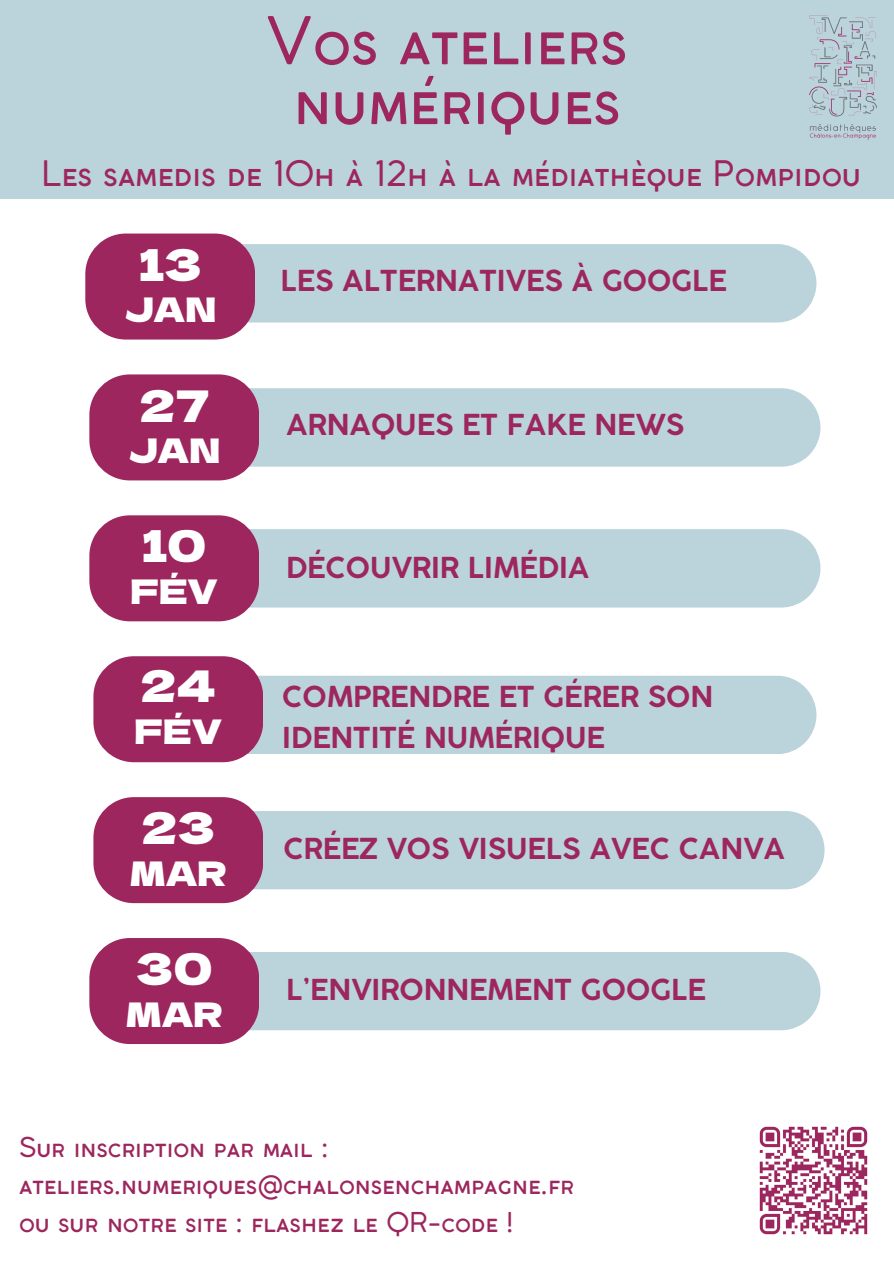
<style>
.page{position:relative;width:894px;height:1264px;background:#fff}
.page>*{position:absolute;margin:0;border:0;box-sizing:border-box;transform-origin:0 0}
.t1{font:64.95px "Coco Gothic Small Caps";color:#9c265d}
.t2{font:42.9px "Dela Gothic One";color:#fff}
.t3{font:34.65px "Coco Gothic Small Caps";color:#9c265d}
.t4{font:33.3px "Dela Gothic One";color:#fff}
.t5{font:700 28.5px/40.5px "Coco Gothic Small Caps";color:#9c265d}
.t6{font:27px "Coco Gothic Small Caps";color:#9c265d}
</style>
<div class="page">
<div style="left:0;top:0;width:893px;height:199px;background:#bbd3da"></div>
<img style="left:809px;top:15px;width:68px;height:125px">
<div style="left:250px;top:388px;width:570px;height:78px;background:#bbd3da"></div>
<div style="left:89px;top:374px;width:170px;height:106px;background:#9c265d;border-radius:40px"></div>
<div style="left:243px;top:244px;width:573px;height:78px;background:#bbd3da"></div>
<div style="left:85px;top:233px;width:170px;height:106px;background:#9c265d;border-radius:41px"></div>
<div style="left:250px;top:529px;width:570px;height:78px;background:#bbd3da"></div>
<div style="left:89px;top:515px;width:170px;height:106px;background:#9c265d;border-radius:40px"></div>
<div style="left:247px;top:675px;width:569px;height:79px;background:#bbd3da"></div>
<div style="left:93px;top:656px;width:170px;height:106px;background:#9c265d;border-radius:40px"></div>
<div style="left:254px;top:811px;width:570px;height:78px;background:#bbd3da"></div>
<div style="left:93px;top:797px;width:170px;height:106px;background:#9c265d;border-radius:40px"></div>
<div style="left:250px;top:952px;width:570px;height:78px;background:#bbd3da"></div>
<div style="left:89px;top:938px;width:170px;height:106px;background:#9c265d;border-radius:40px"></div>
<img style="left:759px;top:1126px;width:109px;height:109px">
<p class="t1" style="left:266px;top:16px;width:363px">Vos ateliers</p>
<p class="t1" style="left:293px;top:76px;width:329px">numériques</p>
<p class="t3" style="left:41px;top:160px;width:820px">Les samedis de 10h à 12h à la médiathèque Pompidou</p>
<p class="t2" style="left:139px;top:231px;width:64px">13</p>
<p class="t4" style="left:124px;top:284px;width:93px">JAN</p>
<p class="t2" style="left:140px;top:372px;width:71px">27</p>
<p class="t4" style="left:128px;top:424px;width:93px">JAN</p>
<p class="t2" style="left:142px;top:512px;width:66px">10</p>
<p class="t4" style="left:130px;top:565px;width:89px">FÉV</p>
<p class="t2" style="left:140px;top:652px;width:77px">24</p>
<p class="t4" style="left:134px;top:705px;width:89px">FÉV</p>
<p class="t2" style="left:141px;top:794px;width:75px">23</p>
<p class="t4" style="left:129px;top:847px;width:99px">MAR</p>
<p class="t2" style="left:136px;top:935px;width:79px">30</p>
<p class="t4" style="left:125px;top:988px;width:99px">MAR</p>
<p class="t5" style="left:280px;top:262px;width:448px">LES ALTERNATIVES À GOOGLE</p>
<p class="t5" style="left:286px;top:407px;width:399px">ARNAQUES ET FAKE NEWS</p>
<p class="t5" style="left:286px;top:549px;width:305px">DÉCOUVRIR LIMÉDIA</p>
<p class="t5" style="left:282px;top:679px;width:432px">COMPRENDRE ET GÉRER SON<br>IDENTITÉ NUMÉRIQUE</p>
<p class="t5" style="left:283px;top:831px;width:503px">CRÉEZ VOS VISUELS AVEC CANVA</p>
<p class="t5" style="left:286px;top:972px;width:421px">L’ENVIRONNEMENT GOOGLE</p>
<p class="t6" style="left:19px;top:1137px;width:310px">Sur inscription par mail :</p>
<p class="t6" style="left:19px;top:1174px;width:556px">ateliers.numeriques@chalonsenchampagne.fr</p>
<p class="t6" style="left:19px;top:1211px;width:495px">ou sur notre site : flashez le QR-code !</p>
</div>
